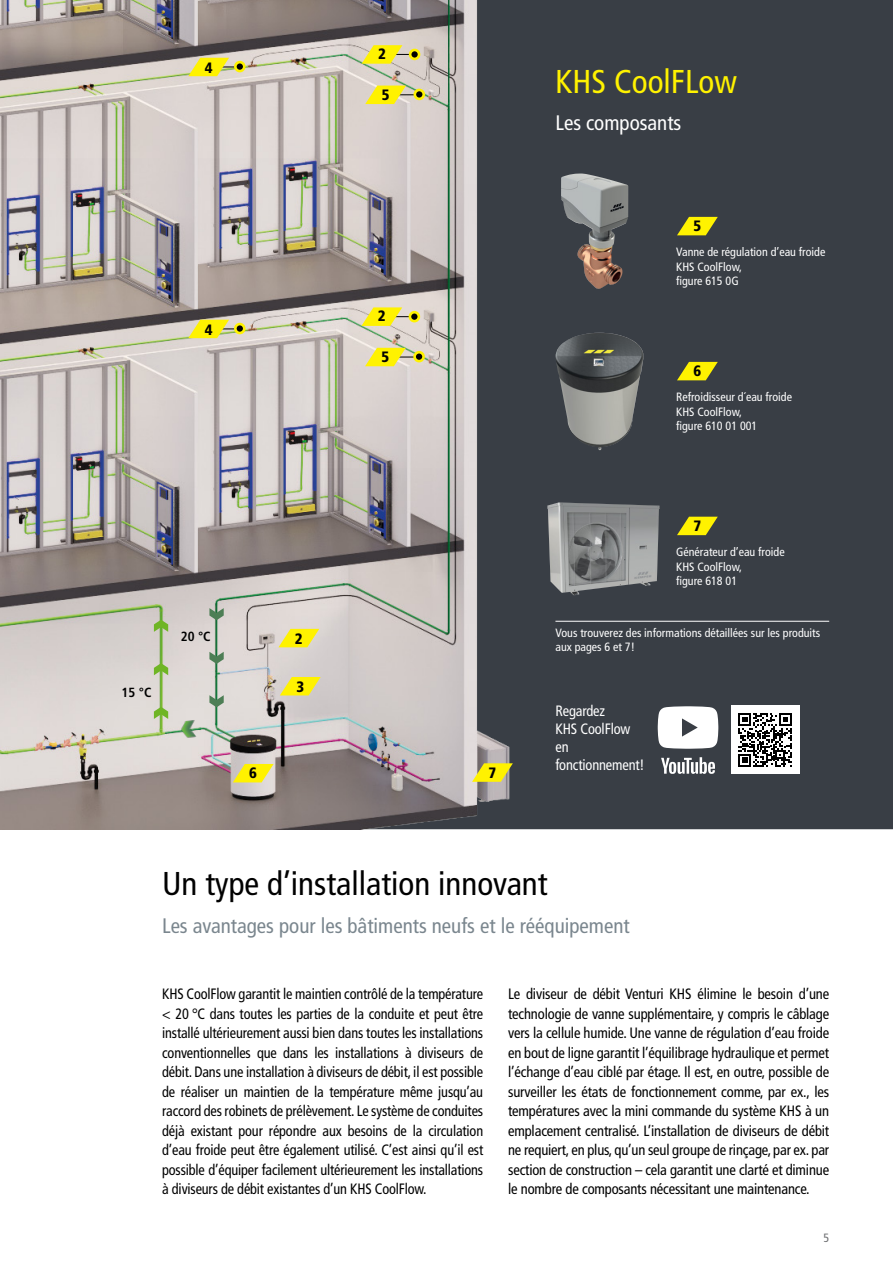
<style>
.page{position:relative;width:893px;height:1263px;background:#fff}
.page>*{position:absolute;margin:0;border:0;box-sizing:border-box;transform-origin:0 0}
.t1{font:condensed 33px "Frutiger LT Com";color:#000}
.t2{font:condensed 33px "Frutiger LT Com";color:#fff200}
.t3{font:condensed 21px "Frutiger LT Com";color:#7a868e}
.t4{font:condensed 21px "Frutiger LT Com";color:#fff}
.t5{font:condensed 15px/19.5px "Frutiger LT Com";letter-spacing:-.01em;color:#000;text-align:justify;scale:.95 1}
.t6{font:condensed 15px/19.5px "Frutiger LT Com";letter-spacing:-.01em;color:#000;text-align:justify}
.t7{font:condensed 15px/18px "Frutiger LT Com";letter-spacing:-.01em;color:#fff;scale:.96 1}
.t8{font:900 condensed 15px "Frutiger LT Com";color:#000}
.t9{font:700 condensed 13.2px "Frutiger LT Com";color:#000}
.t10{font:condensed 12px/14.4px "Frutiger LT Com";color:#fff}
.t11{font:condensed 12px "Frutiger LT Com";color:#6d6e71}
</style>
<div class="page">
<div style="left:541px;top:0;width:352px;height:829px;background:#393e45"></div>
<img style="left:0;top:0;width:541px;height:829px">
<svg style="left:233px;top:764px;width:41px;height:18px"></svg>
<svg style="left:472px;top:763px;width:41px;height:19px"></svg>
<svg style="left:278px;top:629px;width:41px;height:18px"></svg>
<svg style="left:280px;top:677px;width:41px;height:18px"></svg>
<svg style="left:154px;top:707px;width:14px;height:12px"></svg>
<svg style="left:154px;top:663px;width:14px;height:12px"></svg>
<svg style="left:154px;top:620px;width:14px;height:12px"></svg>
<svg style="left:209px;top:608px;width:15px;height:12px"></svg>
<svg style="left:209px;top:652px;width:15px;height:12px"></svg>
<svg style="left:209px;top:695px;width:15px;height:12px"></svg>
<svg style="left:188px;top:320px;width:49px;height:18px"></svg>
<div style="left:235px;top:324px;width:9px;height:9px;background:#000;border-radius:50%"></div>
<div style="left:234px;top:323px;width:12px;height:11px;border:3px solid #fff200;border-radius:50%"></div>
<svg style="left:361px;top:307px;width:50px;height:19px"></svg>
<div style="left:410px;top:312px;width:9px;height:9px;background:#000;border-radius:50%"></div>
<div style="left:409px;top:311px;width:11px;height:11px;border:3px solid #fff200;border-radius:50%"></div>
<svg style="left:365px;top:348px;width:50px;height:18px"></svg>
<div style="left:415px;top:352px;width:9px;height:9px;background:#000;border-radius:50%"></div>
<div style="left:413px;top:351px;width:12px;height:11px;border:3px solid #fff200;border-radius:50%"></div>
<svg style="left:188px;top:58px;width:49px;height:18px"></svg>
<div style="left:235px;top:62px;width:9px;height:9px;background:#000;border-radius:50%"></div>
<div style="left:234px;top:61px;width:12px;height:11px;border:3px solid #fff200;border-radius:50%"></div>
<svg style="left:362px;top:45px;width:49px;height:19px"></svg>
<div style="left:410px;top:50px;width:9px;height:9px;background:#000;border-radius:50%"></div>
<div style="left:409px;top:49px;width:11px;height:11px;border:3px solid #fff200;border-radius:50%"></div>
<svg style="left:365px;top:86px;width:50px;height:18px"></svg>
<div style="left:415px;top:90px;width:9px;height:9px;background:#000;border-radius:50%"></div>
<div style="left:413px;top:89px;width:12px;height:11px;border:3px solid #fff200;border-radius:50%"></div>
<img style="left:180px;top:720px;width:17px;height:20px">
<svg style="left:658px;top:706px;width:60px;height:43px"></svg>
<svg style="left:661px;top:757px;width:54px;height:17px"></svg>
<img style="left:561px;top:174px;width:67px;height:115px">
<img style="left:555px;top:333px;width:88px;height:117px">
<img style="left:547px;top:502px;width:113px;height:93px">
<hr style="left:555px;top:621px;width:274px;height:1px;background:#fff">
<svg style="left:677px;top:217px;width:41px;height:18px"></svg>
<svg style="left:677px;top:362px;width:41px;height:18px"></svg>
<svg style="left:677px;top:517px;width:41px;height:18px"></svg>
<div style="left:731px;top:706px;width:68px;height:68px;background:#fff"></div>
<svg style="left:738px;top:713px;width:54px;height:54px"></svg>
<p class="t8" style="left:205px;top:58px;width:9px">4</p>
<p class="t8" style="left:204px;top:320px;width:9px">4</p>
<p class="t8" style="left:378px;top:45px;width:9px">2</p>
<p class="t8" style="left:382px;top:85px;width:9px">5</p>
<p class="t8" style="left:378px;top:307px;width:9px">2</p>
<p class="t8" style="left:382px;top:347px;width:9px">5</p>
<p class="t9" style="left:122px;top:685px;width:31px">15 °C</p>
<p class="t9" style="left:181px;top:628px;width:31px">20 °C</p>
<p class="t8" style="left:295px;top:629px;width:9px">2</p>
<p class="t8" style="left:296px;top:677px;width:9px">3</p>
<p class="t8" style="left:249px;top:763px;width:9px">6</p>
<p class="t8" style="left:489px;top:764px;width:9px">7</p>
<p class="t2" style="left:555px;top:61px;width:183px">KHS CoolFLow</p>
<p class="t4" style="left:555px;top:110px;width:127px">Les composants</p>
<p class="t8" style="left:693px;top:216px;width:9px">5</p>
<p class="t10" style="left:676px;top:245px;width:151px">Vanne de régulation d’eau froide<br>KHS CoolFlow,</p>
<p class="t10" style="left:676px;top:274px;width:64px">figure 615 0G</p>
<p class="t8" style="left:693px;top:361px;width:9px">6</p>
<p class="t10" style="left:676px;top:390px;width:117px">Refroidisseur d´eau froide<br>KHS CoolFlow,</p>
<p class="t10" style="left:676px;top:419px;width:83px">figure 610 01 001</p>
<p class="t8" style="left:693px;top:516px;width:9px">7</p>
<p class="t10" style="left:676px;top:545px;width:110px">Générateur d’eau froide<br>KHS CoolFlow,</p>
<p class="t10" style="left:676px;top:573px;width:62px">figure 618 01</p>
<p class="t10" style="left:555px;top:625px;width:266px">Vous trouverez des informations détaillées sur les produits aux pages 6 et 7!</p>
<p class="t7" style="left:555px;top:702px;width:94px">Regardez<br>KHS CoolFlow en fonctionnement!</p>
<p class="t1" style="left:162px;top:863px;width:387px">Un type d’installation innovant</p>
<p class="t3" style="left:162px;top:912px;width:469px">Les avantages pour les bâtiments neufs et le rééquipement</p>
<p class="t5" style="left:162px;top:984px;width:339px">KHS CoolFlow garantit le maintien contrôlé de la température &lt; 20 °C dans toutes les parties de la conduite et peut être installé ultérieurement aussi bien dans toutes les installations conventionnelles que dans les installations à diviseurs de débit. Dans une installation à diviseurs de débit, il est possible de réaliser un maintien de la température même jusqu’au raccord des robinets de prélèvement. Le système de conduites déjà existant pour répondre aux besoins de la circulation d’eau froide peut être également utilisé. C’est ainsi qu’il est possible d’équiper facilement ultérieurement les installations à diviseurs de débit existantes d’un KHS CoolFlow.</p>
<p class="t6" style="left:508px;top:984px;width:323px">Le diviseur de débit Venturi KHS élimine le besoin d’une technologie de vanne supplémentaire, y compris le câblage vers la cellule humide. Une vanne de régulation d’eau froide en bout de ligne garantit l’équilibrage hydraulique et permet l’échange d’eau ciblé par étage. Il est, en outre, possible de surveiller les états de fonctionnement comme, par ex., les températures avec la mini commande du système KHS à un emplacement centralisé. L’installation de diviseurs de débit ne requiert, en plus, qu’un seul groupe de rinçage, par ex. par section de construction – cela garantit une clarté et diminue le nombre de composants nécessitant une maintenance.</p>
<p class="t11" style="left:823px;top:1230px;width:7px">5</p>
</div>
